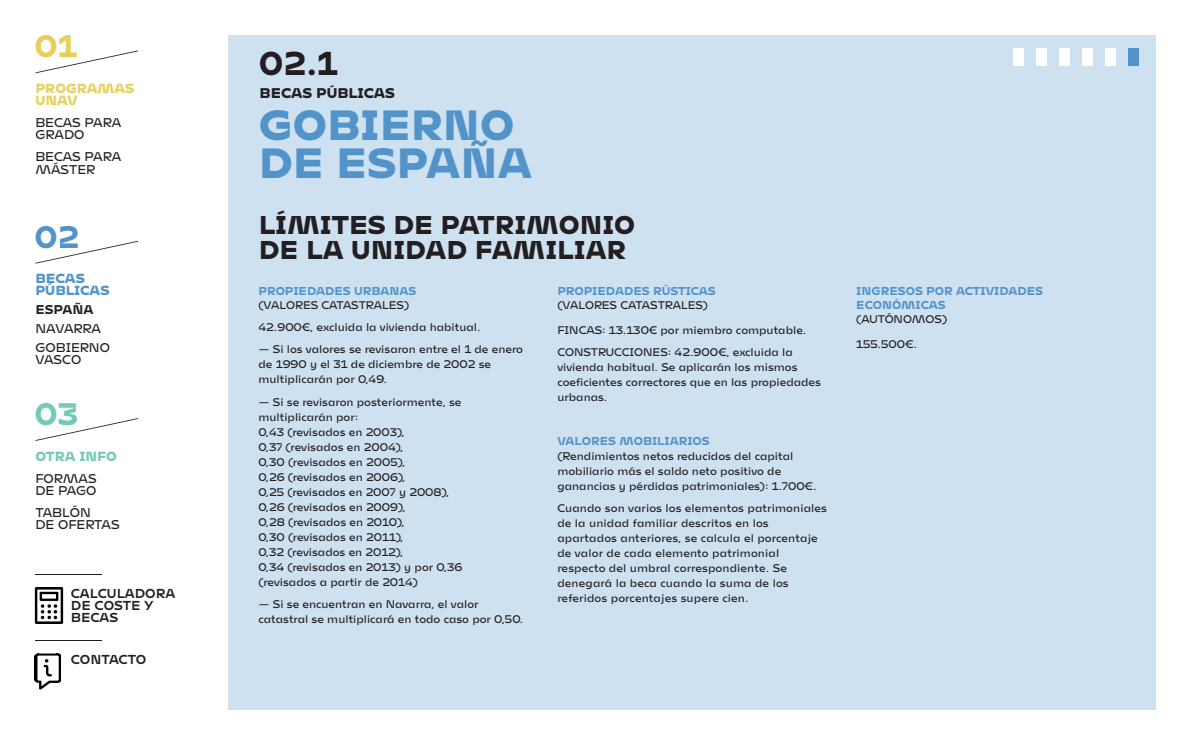
<style>
.page{position:relative;width:1191px;height:745px;background:#fff}
.page>*{position:absolute;margin:0;border:0;box-sizing:border-box;transform-origin:0 0}
.t1{font:900 41px/38.6px "Mohol";color:#5293c9}
.t2{font:700 32.5px "Mohol";color:#231f20}
.t3{font:700 30.62px "Mohol";color:#e7d05a}
.t4{font:700 30.62px "Mohol";color:#5293c9}
.t5{font:700 30.62px "Mohol";color:#75c9bc}
.t6{font:900 25px/25px "Mohol";color:#231f20}
.t7{font:900 13.62px "Mohol";color:#231f20}
.t8{font:100 12.88px/12.1px "Mohol";color:#231f20}
.t9{font:12.88px/12.1px "Mohol";color:#231f20}
.t10{font:900 12.88px/12.1px "Mohol";color:#e7d05a}
.t11{font:900 12.88px/12.1px "Mohol";color:#5293c9}
.t12{font:900 12.88px "Mohol";color:#75c9bc}
.t13{font:700 12.5px "Mohol";color:#231f20}
.t14{font:100 11.25px/15px "Mohol";color:#231f20}
.t15{font:700 11.25px/13.8px "Mohol";color:#5293c9}
</style>
<div class="page">
<div style="left:228px;top:35px;width:927px;height:674px;background:#cee1f1"></div>
<svg style="left:35px;top:241px;width:103px;height:22px"></svg>
<svg style="left:36px;top:418px;width:102px;height:22px"></svg>
<svg style="left:35px;top:50px;width:103px;height:23px"></svg>
<hr style="left:35px;top:573px;width:67px;height:1px;background:#231f20">
<hr style="left:35px;top:639px;width:67px;height:1px;background:#231f20">
<img style="left:34px;top:587px;width:30px;height:36px">
<img style="left:35px;top:653px;width:26px;height:36px">
<img style="left:39px;top:657px;width:18px;height:21px">
<div style="left:1128px;top:49px;width:10px;height:17px;background:#5293c9"></div>
<div style="left:1105px;top:49px;width:10px;height:17px;background:#fff"></div>
<div style="left:1081px;top:49px;width:11px;height:17px;background:#fff"></div>
<div style="left:1058px;top:49px;width:11px;height:17px;background:#fff"></div>
<div style="left:1035px;top:49px;width:11px;height:17px;background:#fff"></div>
<div style="left:1012px;top:49px;width:11px;height:17px;background:#fff"></div>
<h3 class="t3" style="left:35px;top:28px;width:44px">01</h3>
<p class="t10" style="left:35px;top:82px;width:101px">PROGRAMAS<br>UNAV</p>
<p class="t8" style="left:35px;top:118px;width:87px">BECAS PARA<br>GRADO</p>
<p class="t8" style="left:35px;top:152px;width:87px">BECAS PARA<br>MÁSTER</p>
<h3 class="t4" style="left:35px;top:218px;width:46px">02</h3>
<p class="t11" style="left:35px;top:272px;width:76px">BECAS<br>PÚBLICAS</p>
<p class="t13" style="left:35px;top:302px;width:60px">ESPAÑA</p>
<p class="t8" style="left:35px;top:320px;width:76px;line-height:18.8px">NAVARRA<br>GOBIERNO</p>
<p class="t8" style="left:35px;top:354px;width:47px">VASCO</p>
<h3 class="t5" style="left:35px;top:395px;width:45px">03</h3>
<p class="t12" style="left:35px;top:447px;width:83px">OTRA INFO</p>
<p class="t8" style="left:35px;top:473px;width:63px">FORMAS<br>DE PAGO</p>
<p class="t8" style="left:35px;top:507px;width:86px">TABLÓN<br>DE OFERTAS</p>
<p class="t9" style="left:71px;top:587px;width:106px">CALCULADORA<br>DE COSTE Y<br>BECAS</p>
<p class="t9" style="left:71px;top:653px;width:77px">CONTACTO</p>
<h2 class="t2" style="left:259px;top:43px;width:81px">02.1</h2>
<p class="t7" style="left:260px;top:85px;width:137px">BECAS PÚBLICAS</p>
<h1 class="t1" style="left:259px;top:104px;width:275px">GOBIERNO<br>DE ESPAÑA</h1>
<h3 class="t6" style="left:259px;top:212px;width:378px">LÍMITES DE PATRIMONIO<br>DE LA UNIDAD FAMILIAR</h3>
<p class="t15" style="left:258px;top:284px;width:159px">PROPIEDADES URBANAS</p>
<p class="t14" style="left:258px;top:295px;width:224px;line-height:22.1px">(VALORES CATASTRALES)<br>42.900€, excluida la vivienda habitual.</p>
<p class="t14" style="left:258px;top:343px;width:266px">— Si los valores se revisaron entre el 1 de enero de 1990 y el 31 de diciembre de 2002 se multiplicarán por 0,49.</p>
<p class="t14" style="left:258px;top:395px;width:205px">— Si se revisaron posteriormente, se multiplicarán por:<br>0,43 (revisados en 2003),<br>0,37 (revisados en 2004),<br>0,30 (revisados en 2005),<br>0,26 (revisados en 2006),<br>0,25 (revisados en 2007 y 2008),<br>0,26 (revisados en 2009),<br>0,28 (revisados en 2010),<br>0,30 (revisados en 2011),<br>0,32 (revisados en 2012),<br>0,34 (revisados en 2013) y por 0,36 (revisados a partir de 2014)</p>
<p class="t14" style="left:258px;top:597px;width:266px">— Si se encuentran en Navarra, el valor catastral se multiplicará en todo caso por 0,50.</p>
<p class="t15" style="left:557px;top:284px;width:160px">PROPIEDADES RÚSTICAS</p>
<p class="t14" style="left:557px;top:294px;width:250px;line-height:24.6px">(VALORES CATASTRALES)<br>FINCAS: 13.130€ por miembro computable.</p>
<p class="t14" style="left:557px;top:345px;width:265px">CONSTRUCCIONES: 42.900€, excluida la vivienda habitual. Se aplicarán los mismos coeficientes correctores que en las propiedades urbanas.</p>
<p class="t15" style="left:557px;top:433px;width:154px">VALORES MOBILIARIOS</p>
<p class="t14" style="left:557px;top:449px;width:261px">(Rendimientos netos reducidos del capital mobiliario más el saldo neto positivo de ganancias y pérdidas patrimoniales): 1.700€.</p>
<p class="t14" style="left:557px;top:501px;width:271px">Cuando son varios los elementos patrimoniales de la unidad familiar descritos en los apartados anteriores, se calcula el porcentaje de valor de cada elemento patrimonial respecto del umbral correspondiente. Se denegará la beca cuando la suma de los referidos porcentajes supere cien.</p>
<p class="t15" style="left:856px;top:284px;width:188px">INGRESOS POR ACTIVIDADES<br>ECONÓMICAS</p>
<p class="t14" style="left:856px;top:307px;width:92px;line-height:24.6px">(AUTÓNOMOS)<br>155.500€.</p>
</div>
